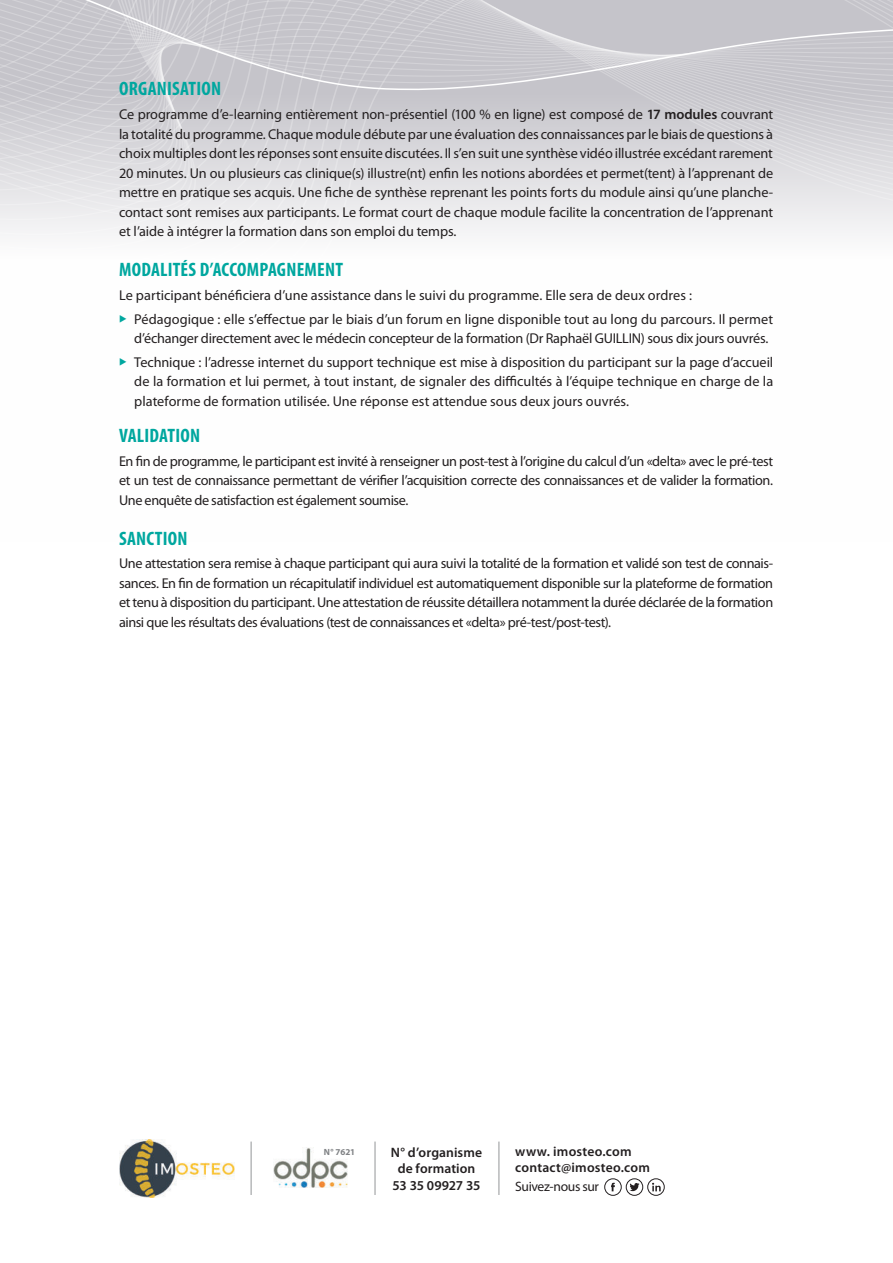
<style>
.page{position:relative;width:893px;height:1263px;background:#fff}
.page>*{position:absolute;margin:0;border:0;box-sizing:border-box;transform-origin:0 0}
.t1{font:700 condensed 19.5px "Myriad Pro";letter-spacing:.01em;color:#00a79f}
.t2{font:14.25px/19.5px "Myriad Pro";letter-spacing:-.005em;color:#231f20;text-align:justify}
.t3{font:600 13.65px/16.4px "Myriad Pro";letter-spacing:.01em;color:#231f20;text-align:center}
.t4{font:13.65px "Myriad Pro";letter-spacing:-.03em;color:#231f20}
.t5{font:700 9px "Myriad Pro";color:#808285}
.s1{font-weight:600}
.s2{color:#00a79f}
</style>
<div class="page">
<div style="left:0;top:220px;width:893px;height:13px;background:#f2f2f3"></div>
<div style="left:0;top:209px;width:893px;height:8px;background:#eeeeef"></div>
<div style="left:0;top:202px;width:893px;height:7px;background:#ebebed"></div>
<div style="left:0;top:194px;width:893px;height:8px;background:#e9e8eb"></div>
<div style="left:0;top:187px;width:893px;height:7px;background:#e6e6e8"></div>
<div style="left:0;top:181px;width:893px;height:6px;background:#e4e3e6"></div>
<div style="left:0;top:175px;width:893px;height:6px;background:#e2e1e4"></div>
<div style="left:0;top:169px;width:893px;height:6px;background:#e0dfe3"></div>
<div style="left:0;top:164px;width:893px;height:5px;background:#dedde1"></div>
<div style="left:0;top:158px;width:893px;height:6px;background:#dcdcdf"></div>
<div style="left:0;top:152px;width:893px;height:6px;background:#dad9dd"></div>
<div style="left:0;top:146px;width:893px;height:6px;background:#d8d7db"></div>
<div style="left:0;top:140px;width:893px;height:6px;background:#d6d5da"></div>
<div style="left:0;top:135px;width:893px;height:5px;background:#d4d4d8"></div>
<svg style="left:0;top:129px;width:893px;height:6px;background:#d3d2d7"></svg>
<svg style="left:0;top:123px;width:893px;height:6px;background:#d1d0d5"></svg>
<svg style="left:0;top:117px;width:893px;height:6px;background:#cfced3"></svg>
<svg style="left:0;top:111px;width:893px;height:6px;background:#cdccd1"></svg>
<svg style="left:0;top:106px;width:893px;height:5px;background:#cbcbd0"></svg>
<svg style="left:0;top:100px;width:893px;height:6px;background:#cac9ce"></svg>
<svg style="left:0;top:94px;width:893px;height:6px;background:#c8c7cc"></svg>
<svg style="left:0;top:90px;width:893px;height:4px;background:#c7c6cc"></svg>
<svg style="left:0;top:0;width:893px;height:90px;background:#c9c8ce"></svg>
<hr style="left:251px;top:1141px;width:1px;height:54px;background:#939598">
<img style="left:120px;top:1139px;width:115px;height:58px">
<svg style="left:611px;top:1183px;width:4px;height:8px"></svg>
<svg style="left:629px;top:1183px;width:10px;height:9px"></svg>
<div style="left:626px;top:1178px;width:17px;height:17px;border:1px solid #231f20;border-radius:50%"></div>
<div style="left:647px;top:1178px;width:18px;height:17px;border:1px solid #231f20;border-radius:50%"></div>
<div style="left:604px;top:1178px;width:18px;height:17px;border:1px solid #231f20;border-radius:50%"></div>
<svg style="left:652px;top:1183px;width:9px;height:8px"></svg>
<hr style="left:375px;top:1141px;width:1px;height:54px;background:#939598">
<hr style="left:498px;top:1141px;width:1px;height:54px;background:#939598">
<img style="left:274px;top:1147px;width:74px;height:41px">
<h1 class="t1" style="left:119px;top:79px;width:104px">ORGANISATION</h1>
<p class="t2" style="left:119px;top:106px;width:656px">Ce programme d’e-learning entièrement non-présentiel (100 % en ligne) est composé de <span class="s1">17 modules</span> couvrant la totalité du programme. Chaque module débute par une évaluation des connaissances par le biais de questions à choix multiples dont les réponses sont ensuite discutées. Il s’en suit une synthèse vidéo illustrée excédant rarement 20 minutes. Un ou plusieurs cas clinique(s) illustre(nt) enfin les notions abordées et permet(tent) à l’apprenant de mettre en pratique ses acquis. Une fiche de synthèse reprenant les points forts du module ainsi qu’une planche&shy;contact sont remises aux participants. Le format court de chaque module facilite la concentration de l’apprenant et l’aide à intégrer la formation dans son emploi du temps.</p>
<h1 class="t1" style="left:119px;top:260px;width:225px">MODALITÉS D’ACCOMPAGNEMENT</h1>
<p class="t2" style="left:119px;top:287px;width:574px">Le participant bénéficiera d’une assistance dans le suivi du programme. Elle sera de deux ordres :</p>
<p class="t2" style="left:134px;top:310px;width:640px;text-indent:-15px"><span class="s2">◆</span> Pédagogique : elle s’effectue par le biais d’un forum en ligne disponible tout au long du parcours. Il permet d’échanger directement avec le médecin concepteur de la formation (Dr Raphaël GUILLIN) sous dix jours ouvrés.</p>
<p class="t2" style="left:134px;top:354px;width:640px;text-indent:-15px"><span class="s2">◆</span> Technique : l’adresse internet du support technique est mise à disposition du participant sur la page d’accueil de la formation et lui permet, à tout instant, de signaler des difficultés à l’équipe technique en charge de la plateforme de formation utilisée. Une réponse est attendue sous deux jours ouvrés.</p>
<h1 class="t1" style="left:119px;top:426px;width:82px">VALIDATION</h1>
<p class="t2" style="left:119px;top:452px;width:656px">En fin de programme, le participant est invité à renseigner un post-test à l’origine du calcul d’un «delta» avec le pré-test et un test de connaissance permettant de vérifier l’acquisition correcte des connaissances et de valider la formation.<br>Une enquête de satisfaction est également soumise.</p>
<h1 class="t1" style="left:119px;top:528px;width:70px">SANCTION</h1>
<p class="t2" style="left:119px;top:555px;width:656px">Une attestation sera remise à chaque participant qui aura suivi la totalité de la formation et validé son test de connais&shy;sances. En fin de formation un récapitulatif individuel est automatiquement disponible sur la plateforme de formation et tenu à disposition du participant. Une attestation de réussite détaillera notamment la durée déclarée de la formation ainsi que les résultats des évaluations (test de connaissances et «delta» pré-test/post-test).</p>
<p class="t5" style="left:324px;top:1146px;width:33px">N° 7621</p>
<p class="t3" style="left:391px;top:1145px;width:93px">N° d’organisme de formation<br>53 35 09927 35</p>
<p class="t3" style="left:515px;top:1144px;width:136px;text-align:left">www. imosteo.com contact@imosteo.com</p>
<p class="t4" style="left:515px;top:1181px;width:85px">Suivez-nous sur</p>
</div>
